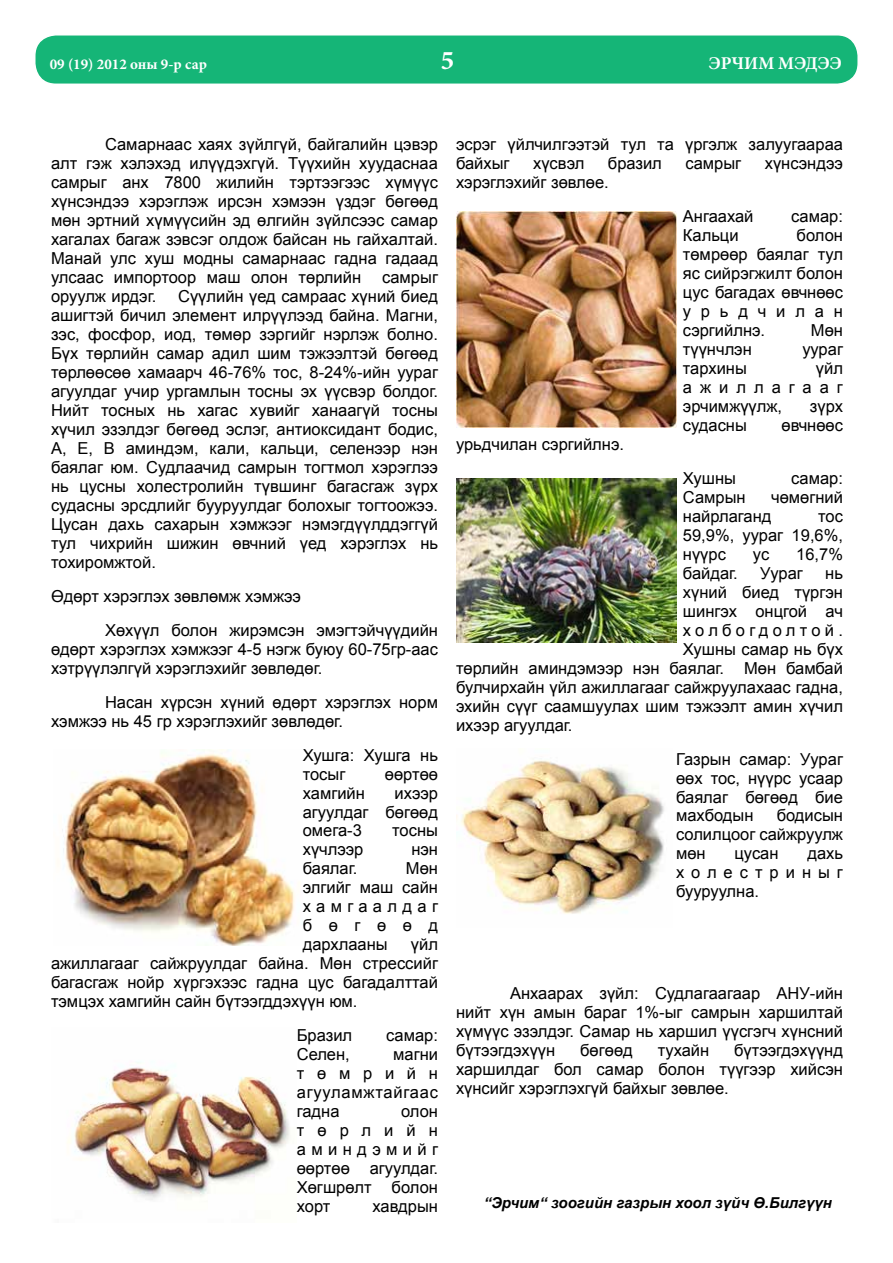
<style>
.page{position:relative;width:893px;height:1263px;background:#fff}
.page>*{position:absolute;margin:0;border:0;box-sizing:border-box;transform-origin:0 0}
.t1{font:700 27px "Minion Pro";color:#fff}
.t2{font:700 18px "Minion Pro";color:#fff}
.t3{font:16.5px/18.9px "Arial";color:#000;text-align:justify}
.t4{font:16.5px "Arial";letter-spacing:.26em;color:#000}
.t5{font:italic 700 15px "Arial";color:#000}
.t6{font:700 15px "Minion Pro";color:#fff}
</style>
<div class="page">
<div style="left:35px;top:35px;width:823px;height:49px;background:#15b577;border-radius:21px"></div>
<div style="left:34px;top:34px;width:825px;height:51px;border:2px solid #fff;border-radius:21px"></div>
<img style="left:63px;top:750px;width:232px;height:196px">
<img style="left:67px;top:1062px;width:223px;height:138px">
<img style="left:457px;top:211px;width:220px;height:217px">
<img style="left:456px;top:478px;width:221px;height:165px">
<img style="left:456px;top:760px;width:208px;height:154px">
<p class="t6" style="left:50px;top:54px;width:159px">09 (19) 2012 оны 9-р сар</p>
<h1 class="t1" style="left:441px;top:42px;width:15px">5</h1>
<p class="t2" style="left:709px;top:51px;width:135px">ЭРЧИМ МЭДЭЭ</p>
<p class="t3" style="left:51px;top:135px;width:388px;text-indent:54px">Самарнаас хаях зүйлгүй, байгалийн цэвэр алт гэж хэлэхэд илүүдэхгүй. Түүхийн хуудаснаа самрыг анх 7800 жилийн тэртээгээс хүмүүс хүнсэндээ хэрэглэж ирсэн хэмээн үздэг бөгөөд мөн эртний хүмүүсийн эд өлгийн зүйлсээс самар хагалах багаж зэвсэг олдож байсан нь гайхалтай.<br>Манай улс хуш модны самарнаас гадна гадаад улсаас импортоор маш олон төрлийн</p>
<p class="t3" style="left:382px;top:268px;width:57px">самрыг</p>
<p class="t3" style="left:51px;top:287px;width:388px;text-indent:127px">Сүүлийн үед самраас хүний биед ашигтэй бичил элемент илрүүлээд байна. Магни, зэс, фосфор, иод, төмөр зэргийг нэрлэж болно.<br>Бүх төрлийн самар адил шим тэжээлтэй бөгөөд төрлөөсөө хамаарч 46-76% тос, 8-24%-ийн уураг агуулдаг учир ургамлын тосны эх үүсвэр болдог.<br>Нийт тосных нь хагас хувийг ханаагүй тосны хүчил эзэлдэг бөгөөд эслэг, антиоксидант бодис, А, Е, В аминдэм, кали, кальци, селенээр нэн баялаг юм. Судлаачид самрын тогтмол хэрэглээ нь цусны холестролийн түвшинг багасгаж зүрх судасны эрсдлийг бууруулдаг болохыг тогтоожээ.<br>Цусан дахь сахарын хэмжээг нэмэгдүүлддэггүй тул чихрийн шижин өвчний үед хэрэглэх нь тохиромжтой.</p>
<p class="t3" style="left:105px;top:579px;width:334px;line-height:33.9px;text-indent:-54px">Өдөрт хэрэглэх зөвлөмж хэмжээ<br>Хөхүүл болон жирэмсэн эмэгтэйчүүдийн</p>
<p class="t3" style="left:51px;top:640px;width:388px">өдөрт хэрэглэх хэмжээг 4-5 нэгж буюу 60-75гр-аас хэтрүүлэлгүй хэрэглэхийг зөвлөдөг.</p>
<p class="t3" style="left:51px;top:692px;width:388px;text-indent:54px">Насан хүрсэн хүний өдөрт хэрэглэх норм хэмжээ нь 45 гр хэрэглэхийг зөвлөдөг.</p>
<p class="t3" style="left:303px;top:745px;width:137px">Хушга: Хушга нь тосыг</p>
<p class="t3" style="left:51px;top:287px;width:107px">оруулж ирдэг.</p>
<p class="t3" style="left:385px;top:764px;width:55px">өөртөө</p>
<p class="t3" style="left:303px;top:783px;width:64px">хамгийн</p>
<p class="t3" style="left:303px;top:783px;width:137px;text-indent:92px">ихээр агуулдаг бөгөөд омега-3</p>
<p class="t3" style="left:392px;top:821px;width:47px">тосны</p>
<p class="t3" style="left:303px;top:840px;width:62px">хүчлээр</p>
<p class="t3" style="left:411px;top:840px;width:28px">нэн</p>
<p class="t3" style="left:303px;top:859px;width:56px">баялаг.</p>
<p class="t3" style="left:303px;top:859px;width:137px;text-indent:103px">Мөн элгийг маш сайн хамгаалдаг бөгөөд дархлааны</p>
<p class="t3" style="left:51px;top:935px;width:388px;text-indent:360px">үйл ажиллагааг сайжруулдаг байна. Мөн стрессийг багасгаж нойр хүргэхээс гадна цус багадалттай тэмцэх хамгийн сайн бүтээгддэхүүн юм.</p>
<p class="t3" style="left:297px;top:1026px;width:57px">Бразил</p>
<p class="t3" style="left:386px;top:1026px;width:53px">самар:</p>
<p class="t3" style="left:297px;top:1045px;width:55px">Селен,</p>
<p class="t3" style="left:297px;top:1045px;width:143px;text-indent:96px">магни төмрийн агууламжтайгаас гадна</p>
<p class="t3" style="left:297px;top:1102px;width:143px;text-indent:104px">олон төрлийн аминдэмийг өөртөө агуулдаг.<br>Хөгшрөлт болон хорт</p>
<p class="t3" style="left:372px;top:1197px;width:67px">хавдрын</p>
<p class="t3" style="left:456px;top:135px;width:388px">эсрэг үйлчилгээтэй тул та үргэлж залуугаараа байхыг</p>
<p class="t3" style="left:533px;top:154px;width:53px">хүсвэл</p>
<p class="t3" style="left:608px;top:154px;width:56px">бразил</p>
<p class="t3" style="left:685px;top:154px;width:57px">самрыг</p>
<p class="t3" style="left:765px;top:154px;width:80px">хүнсэндээ</p>
<p class="t3" style="left:456px;top:173px;width:154px">хэрэглэхийг зөвлөе.</p>
<p class="t3" style="left:683px;top:207px;width:72px">Ангаахай</p>
<p class="t3" style="left:791px;top:207px;width:53px">самар:</p>
<p class="t3" style="left:683px;top:226px;width:57px">Кальци</p>
<p class="t3" style="left:683px;top:226px;width:162px;text-indent:114px">болон төмрөөр баялаг тул яс сийрэгжилт болон цус багадах өвчнөөс урьдчилан сэргийлнэ.</p>
<p class="t3" style="left:811px;top:321px;width:34px">Мөн</p>
<p class="t3" style="left:683px;top:340px;width:70px">түүнчлэн</p>
<p class="t3" style="left:802px;top:340px;width:42px">уураг</p>
<p class="t3" style="left:683px;top:359px;width:65px">тархины</p>
<p class="t3" style="left:683px;top:359px;width:162px;text-indent:133px">үйл ажиллагааг эрчимжүүлж,</p>
<p class="t3" style="left:810px;top:397px;width:35px">зүрх</p>
<p class="t3" style="left:456px;top:435px;width:170px">урьдчилан сэргийлнэ.</p>
<p class="t3" style="left:683px;top:416px;width:65px">судасны</p>
<p class="t3" style="left:781px;top:416px;width:63px">өвчнөөс</p>
<p class="t3" style="left:683px;top:469px;width:55px">Хушны</p>
<p class="t3" style="left:791px;top:469px;width:53px">самар:</p>
<p class="t3" style="left:683px;top:488px;width:64px">Самрын</p>
<p class="t3" style="left:683px;top:488px;width:162px;text-indent:88px">чөмөгний найрлаганд</p>
<p class="t3" style="left:683px;top:507px;width:162px;text-indent:135px">тос 59,9%, уураг 19,6%, нүүрс</p>
<p class="t3" style="left:753px;top:545px;width:18px">ус</p>
<p class="t3" style="left:796px;top:545px;width:48px">16,7%</p>
<p class="t3" style="left:683px;top:564px;width:56px">байдаг.</p>
<p class="t3" style="left:760px;top:564px;width:44px">Уураг</p>
<p class="t3" style="left:825px;top:564px;width:19px">нь</p>
<p class="t3" style="left:683px;top:583px;width:162px">хүний биед түргэн</p>
<p class="t3" style="left:683px;top:602px;width:162px">шингэх онцгой ач</p>
<p class="t4" style="left:683px;top:619px;width:162px">холбогдолтой.</p>
<p class="t3" style="left:683px;top:640px;width:162px">Хушны самар нь бүх</p>
<p class="t3" style="left:456px;top:658px;width:388px">төрлийн аминдэмээр нэн баялаг. Мөн бамбай</p>
<p class="t3" style="left:456px;top:677px;width:388px">булчирхайн үйл ажиллагааг сайжруулахаас гадна,</p>
<p class="t3" style="left:456px;top:696px;width:388px">эхийн сүүг саамшуулах шим тэжээлт амин хүчил</p>
<p class="t3" style="left:456px;top:715px;width:118px">ихээр агуулдаг.</p>
<p class="t3" style="left:676px;top:749px;width:168px">Газрын самар: Уураг өөх тос, нүүрс усаар баялаг бөгөөд бие махбодын</p>
<p class="t3" style="left:676px;top:806px;width:168px;text-indent:101px">бодисын солилцоог сайжруулж мөн</p>
<p class="t3" style="left:676px;top:844px;width:168px;text-indent:131px">дахь холестриныг бууруулна.</p>
<p class="t3" style="left:734px;top:844px;width:46px">цусан</p>
<p class="t3" style="left:456px;top:984px;width:388px;text-indent:54px">Анхаарах зүйл: Судлагаагаар АНУ-ийн нийт хүн амын бараг 1%-ыг самрын харшилтай хүмүүс эзэлдэг. Самар нь харшил үүсгэгч хүнсний бүтээгдэхүүн</p>
<p class="t3" style="left:456px;top:1041px;width:388px;text-indent:278px">бүтээгдэхүүнд харшилдаг бол самар болон түүгээр хийсэн хүнсийг хэрэглэхгүй байхыг зөвлөе.</p>
<p class="t3" style="left:580px;top:1041px;width:54px">бөгөөд</p>
<p class="t3" style="left:658px;top:1041px;width:53px">тухайн</p>
<p class="t5" style="left:484px;top:1192px;width:350px">“Эрчим“ зоогийн газрын хоол зүйч Ө.Билгүүн</p>
</div>
